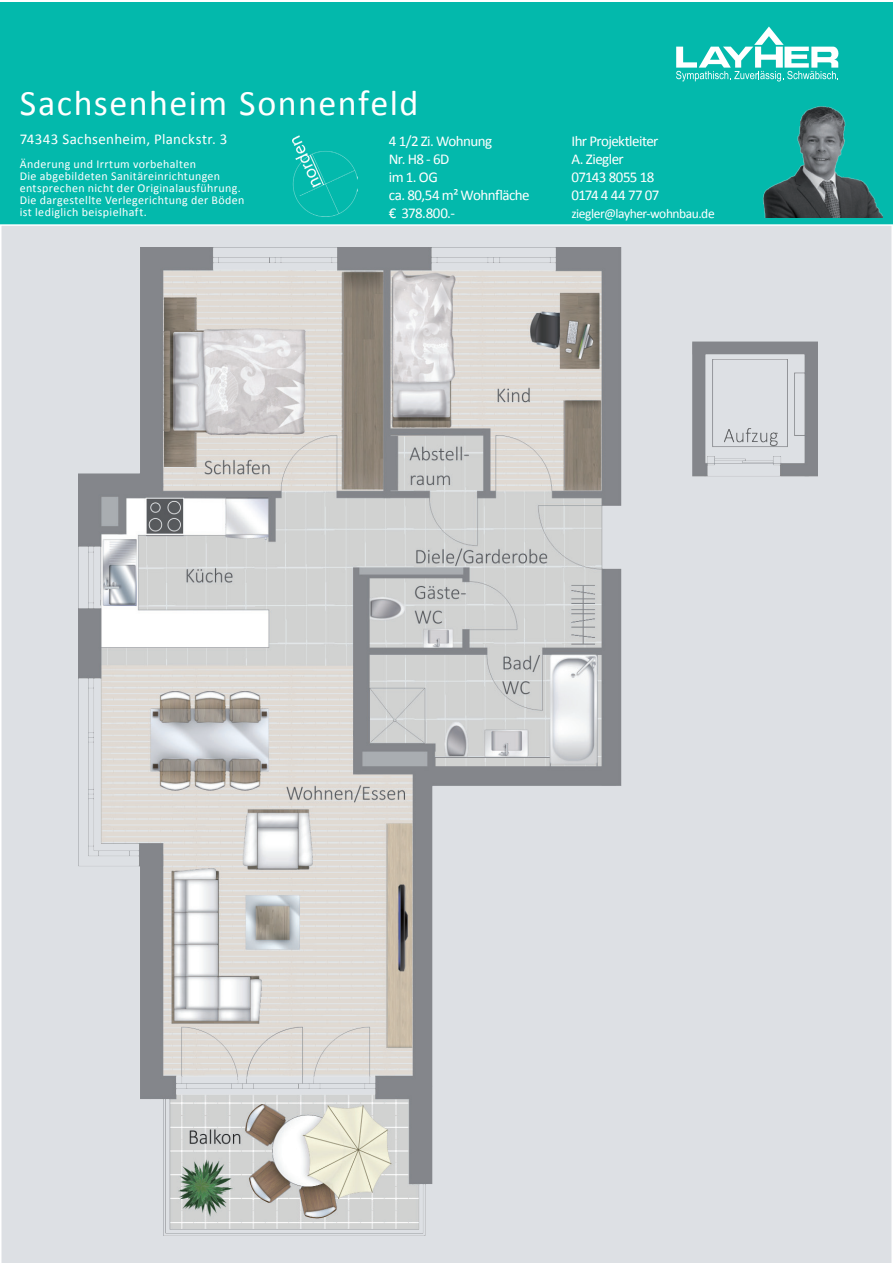
<style>
.page{position:relative;width:893px;height:1263px;background:#fff}
.page>*{position:absolute;margin:0;border:0;box-sizing:border-box;transform-origin:0 0}
.t1{font:36px "Calibri";letter-spacing:.04em;color:#fff}
.t2{font:15px/18px "Calibri";letter-spacing:-.035em;color:#fff}
.t3{font:15px "Calibri";letter-spacing:.02em;color:#fff}
.t4{font:13.5px "Calibri";letter-spacing:-.035em;color:#fff}
.t5{font:12px/12px "Calibri";letter-spacing:.03em;color:#fff}
</style>
<div class="page">
<div style="left:0;top:3px;width:893px;height:1260px;background:#03b9ac"></div>
<svg style="left:676px;top:27px;width:162px;height:54px"></svg>
<div style="left:0;top:224px;width:893px;height:1039px;background:#dde0e4"></div>
<img style="left:79px;top:248px;width:739px;height:987px">
<img style="left:762px;top:106px;width:121px;height:112px">
<div style="left:677px;top:1061px;width:96px;height:55px;background:#dde0e4"></div>
<img style="left:292px;top:136px;width:66px;height:80px">
<h1 class="t1" style="left:20px;top:80px;width:400px">Sachsenheim Sonnenfeld</h1>
<p class="t3" style="left:20px;top:130px;width:209px">74343 Sachsenheim, Planckstr. 3</p>
<p class="t5" style="left:20px;top:158px;width:226px">Änderung und Irrtum vorbehalten<br>Die abgebildeten Sanitäreinrichtungen entsprechen nicht der Originalausführung.<br>Die dargestellte Verlegerichtung der Böden ist lediglich beispielhaft.</p>
<p class="t2" style="left:389px;top:132px;width:142px">4 1/2 Zi. Wohnung<br>Nr. H8 - 6D<br>im 1. OG<br>ca. 80,54 m² Wohnfläche € 378.800.-</p>
<p class="t2" style="left:571px;top:132px;width:89px">Ihr Projektleiter<br>A. Ziegler<br>07143 8055 18<br>0174 4 44 77 07</p>
<p class="t4" style="left:571px;top:205px;width:145px">ziegler@layher-wohnbau.de</p>
</div>
